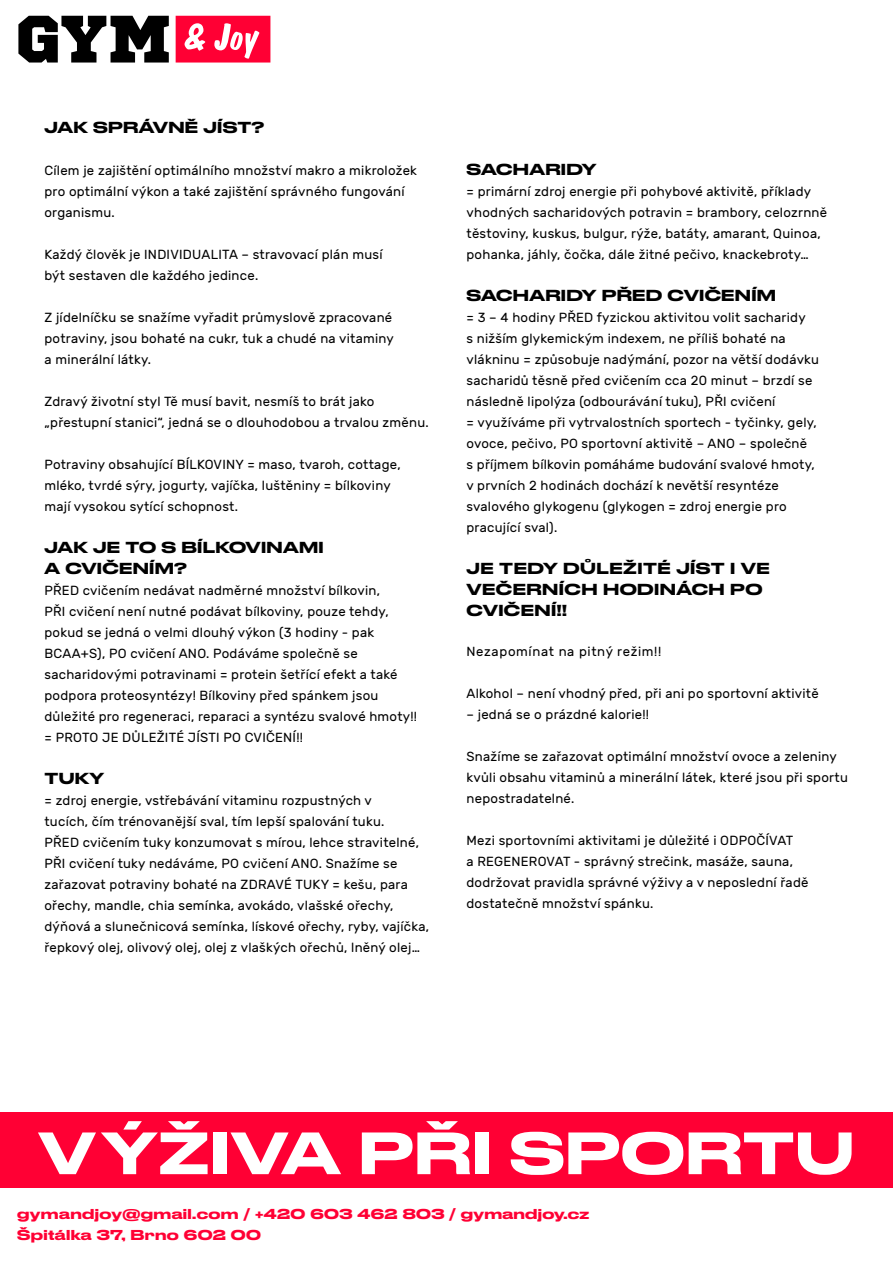
<style>
.page{position:relative;width:893px;height:1263px;background:#fff}
.page>*{position:absolute;margin:0;border:0;box-sizing:border-box;transform-origin:0 0}
.t1{font:500 expanded 56.1px "Druk";letter-spacing:.01em;color:#fff}
.t2{font:500 expanded 15px/21px "Druk";letter-spacing:.02em;color:#000}
.t3{font:500 expanded 13.5px/21px "Druk";letter-spacing:.03em;color:#ff0034}
.t4{font:13.2px/21px "Rubik";letter-spacing:.02em;color:#000}
.t5{font:13.2px "Rubik";letter-spacing:.05em;color:#000}
</style>
<div class="page">
<svg style="left:18px;top:16px;width:151px;height:47px"></svg>
<svg style="left:176px;top:16px;width:94px;height:47px"></svg>
<div style="left:0;top:1113px;width:893px;height:75px;background:#ff0034"></div>
<p class="t2" style="left:44px;top:115px;width:221px">JAK SPRÁVNĚ JÍST?</p>
<p class="t4" style="left:44px;top:160px;width:374px">Cílem je zajištění optimálního množství makro a mikroložek pro optimální výkon a také zajištění správného fungování organismu.</p>
<p class="t4" style="left:44px;top:244px;width:340px">Každý člověk je INDIVIDUALITA – stravovací plán musí být sestaven dle každého jedince.</p>
<p class="t4" style="left:44px;top:307px;width:351px">Z jídelníčku se snažíme vyřadit průmyslově zpracované potraviny, jsou bohaté na cukr, tuk a chudé na vitaminy a minerální látky.</p>
<p class="t4" style="left:44px;top:391px;width:386px">Zdravý životní styl Tě musí bavit, nesmíš to brát jako „přestupní stanici“, jedná se o dlouhodobou a trvalou změnu.</p>
<p class="t4" style="left:44px;top:454px;width:358px">Potraviny obsahující BÍLKOVINY = maso, tvaroh, cottage, mléko, tvrdé sýry, jogurty, vajíčka, luštěniny = bílkoviny mají vysokou sytící schopnost.</p>
<p class="t2" style="left:44px;top:535px;width:281px">JAK JE TO S BÍLKOVINAMI<br>A CVIČENÍM?</p>
<p class="t4" style="left:44px;top:580px;width:374px">PŘED cvičením nedávat nadměrné množství bílkovin,<br>PŘI cvičení není nutné podávat bílkoviny, pouze tehdy, pokud se jedná o velmi dlouhý výkon (3 hodiny - pak BCAA+S), PO cvičení ANO. Podáváme společně se sacharidovými potravinami = protein šetřící efekt a také podpora proteosyntézy! Bílkoviny před spánkem jsou důležité pro regeneraci, reparaci a syntézu svalové hmoty!! = PROTO JE DŮLEŽITÉ JÍSTI PO CVIČENÍ!!</p>
<p class="t2" style="left:44px;top:766px;width:61px">TUKY</p>
<p class="t4" style="left:44px;top:790px;width:386px">= zdroj energie, vstřebávání vitaminu rozpustných v<br>tucích, čím trénovanější sval, tím lepší spalování tuku.<br>PŘED cvičením tuky konzumovat s mírou, lehce stravitelné, PŘI cvičení tuky nedáváme, PO cvičení ANO. Snažíme se zařazovat potraviny bohaté na ZDRAVÉ TUKY = kešu, para ořechy, mandle, chia semínka, avokádo, vlašské ořechy, dýňová a slunečnicová semínka, lískové ořechy, ryby, vajíčka, řepkový olej, olivový olej, olej z vlaškých ořechů, lněný olej…</p>
<p class="t2" style="left:466px;top:157px;width:131px">SACHARIDY</p>
<p class="t4" style="left:466px;top:181px;width:362px">= primární zdroj energie při pohybové aktivitě, příklady vhodných sacharidových potravin = brambory, celozrnně těstoviny, kuskus, bulgur, rýže, batáty, amarant, Quinoa, pohanka, jáhly, čočka, dále žitné pečivo, knackebroty…</p>
<p class="t2" style="left:466px;top:283px;width:311px">SACHARIDY PŘED CVIČENÍM</p>
<p class="t4" style="left:466px;top:307px;width:354px">= 3 – 4 hodiny PŘED fyzickou aktivitou volit sacharidy<br>s nižším glykemickým indexem, ne příliš bohaté na vlákninu = způsobuje nadýmání, pozor na větší dodávku sacharidů těsně před cvičením cca 20 minut – brzdí se následně lipolýza (odbourávání tuku), PŘI cvičení<br>= využíváme při vytrvalostních sportech - tyčinky, gely, ovoce, pečivo, PO sportovní aktivitě – ANO – společně<br>s příjmem bílkovin pomáháme budování svalové hmoty, v prvních 2 hodinách dochází k nevětší resyntéze svalového glykogenu (glykogen = zdroj energie pro pracující sval).</p>
<p class="t2" style="left:466px;top:556px;width:305px">JE TEDY DŮLEŽITÉ JÍST I VE<br>VEČERNÍCH HODINÁCH PO<br>CVIČENÍ!!</p>
<p class="t5" style="left:466px;top:644px;width:196px">Nezapomínat na pitný režim!!</p>
<p class="t4" style="left:466px;top:683px;width:354px">Alkohol – není vhodný před, při ani po sportovní aktivitě</p>
<p class="t4" style="left:466px;top:704px;width:184px">– jedná se o prázdné kalorie!!</p>
<p class="t4" style="left:466px;top:746px;width:383px">Snažíme se zařazovat optimální množství ovoce a zeleniny kvůli obsahu vitaminů a minerální látek, které jsou při sportu nepostradatelné.</p>
<p class="t4" style="left:466px;top:830px;width:343px">Mezi sportovními aktivitami je důležité i ODPOČÍVAT<br>a REGENEROVAT - správný strečink, masáže, sauna, dodržovat pravidla správné výživy a v neposlední řadě dostatečně množství spánku.</p>
<h1 class="t1" style="left:39px;top:1107px;width:817px">VÝŽIVA PŘI SPORTU</h1>
<p class="t3" style="left:17px;top:1202px;width:574px">gymandjoy@gmail.com / +420 603 462 803 / gymandjoy.cz<br>Špitálka 37, Brno 602 00</p>
</div>
